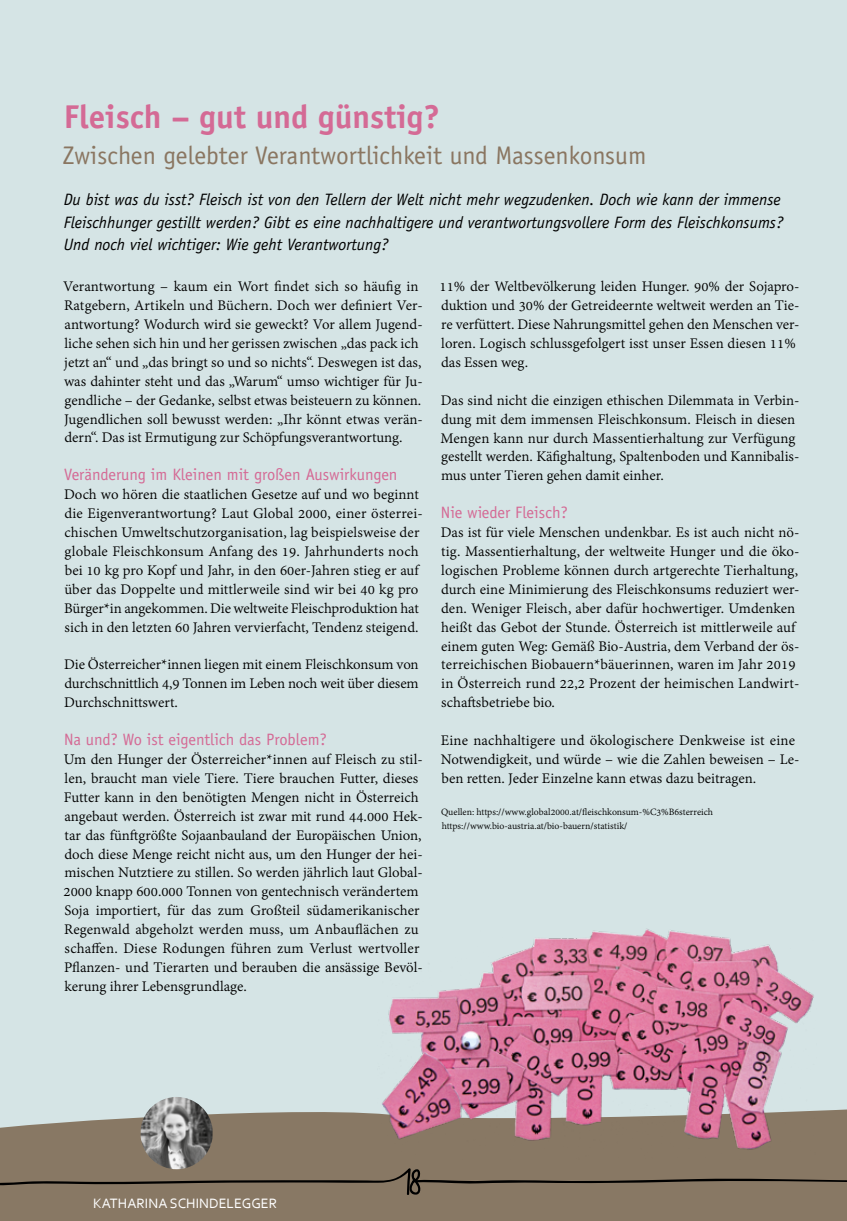
<style>
.page{position:relative;width:847px;height:1221px;background:#fff}
.page>*{position:absolute;margin:0;border:0;box-sizing:border-box;transform-origin:0 0}
.t1{font:700 33px "Officina Sans";color:#d46a95}
.t2{font:25.5px "Officina Sans";color:#8a7661}
.t3{font:italic 16.5px/22.5px "Officina Sans";color:#000}
.t4{font:16.5px "Officina Sans";color:#d46a95}
.t5{font:15.9px/18.9px "Adobe Devanagari";color:#000}
.t6{font:14.25px "Corbel";color:#fff}
.t7{font:10.5px/13.5px "Adobe Devanagari";color:#000}
</style>
<div class="page">
<div style="left:0;top:0;width:846px;height:1160px;background:#d5e4e5"></div>
<div style="left:0;top:1109px;width:846px;height:111px;background:#887864"></div>
<svg style="left:0;top:1167px;width:846px;height:28px;background:#7c6d5b"></svg>
<img style="left:140px;top:1097px;width:72px;height:72px">
<img style="left:377px;top:929px;width:439px;height:230px">
<h1 class="t1" style="left:64px;top:96px;width:377px">Fleisch – gut und günstig?</h1>
<h2 class="t2" style="left:63px;top:140px;width:584px">Zwischen gelebter Verantwortlichkeit und Massenkonsum</h2>
<p class="t3" style="left:64px;top:188px;width:721px">Du bist was du isst? Fleisch ist von den Tellern der Welt nicht mehr wegzudenken. Doch wie kann der immense<br>Fleischhunger gestillt werden? Gibt es eine nachhaltigere und verantwortungsvollere Form des Fleischkonsums?<br>Und noch viel wichtiger: Wie geht Verantwortung?</p>
<p class="t5" style="left:63px;top:278px;width:361px">Verantwortung – kaum ein Wort findet sich so häufig in Ratgebern, Artikeln und Büchern. Doch wer definiert Ver&shy;antwortung? Wodurch wird sie geweckt? Vor allem Jugend&shy;liche sehen sich hin und her gerissen zwischen „das pack ich jetzt an“ und „das bringt so und so nichts“. Deswegen ist das, was dahinter steht und das „Warum“ umso wichtiger für Ju&shy;gendliche – der Gedanke, selbst etwas beisteuern zu können.<br>Jugendlichen soll bewusst werden: „Ihr könnt etwas verän&shy;dern“. Das ist Ermutigung zur Schöpfungsverantwortung.</p>
<p class="t4" style="left:64px;top:465px;width:335px">Veränderung im Kleinen mit großen Auswirkungen</p>
<p class="t5" style="left:64px;top:486px;width:360px">Doch wo hören die staatlichen Gesetze auf und wo beginnt die Eigenverantwortung? Laut Global 2000, einer österrei&shy;chischen Umweltschutzorganisation, lag beispielsweise der globale Fleischkonsum Anfang des 19. Jahrhunderts noch bei 10 kg pro Kopf und Jahr, in den 60er-Jahren stieg er auf über das Doppelte und mittlerweile sind wir bei 40 kg pro Bürger*in angekommen. Die weltweite Fleischproduktion hat sich in den letzten 60 Jahren vervierfacht, Tendenz steigend.</p>
<p class="t5" style="left:64px;top:656px;width:356px;text-align:justify">Die Österreicher*innen liegen mit einem Fleischkonsum von durchschnittlich 4,9 Tonnen im Leben noch weit über diesem Durchschnittswert.</p>
<p class="t4" style="left:64px;top:729px;width:264px">Na und? Wo ist eigentlich das Problem?</p>
<p class="t5" style="left:64px;top:751px;width:360px">Um den Hunger der Österreicher*innen auf Fleisch zu stil&shy;len, braucht man viele Tiere. Tiere brauchen Futter, dieses Futter kann in den benötigten Mengen nicht in Österreich angebaut werden. Österreich ist zwar mit rund 44.000 Hek&shy;tar das fünftgrößte Sojaanbauland der Europäischen Union, doch diese Menge reicht nicht aus, um den Hunger der hei&shy;mischen Nutztiere zu stillen. So werden jährlich laut Global-2000 knapp 600.000 Tonnen von gentechnisch verändertem Soja importiert, für das zum Großteil südamerikanischer Regenwald abgeholzt werden muss, um Anbauflächen zu schaffen. Diese Rodungen führen zum Verlust wertvoller Pflanzen- und Tierarten und berauben die ansässige Bevöl&shy;kerung ihrer Lebensgrundlage.</p>
<p class="t5" style="left:439px;top:278px;width:361px">11% der Weltbevölkerung leiden Hunger. 90% der Sojapro&shy;duktion und 30% der Getreideernte weltweit werden an Tie&shy;re verfüttert. Diese Nahrungsmittel gehen den Menschen ver&shy;loren. Logisch schlussgefolgert isst unser Essen diesen 11% das Essen weg.</p>
<p class="t5" style="left:440px;top:392px;width:360px">Das sind nicht die einzigen ethischen Dilemmata in Verbin&shy;dung mit dem immensen Fleischkonsum. Fleisch in diesen Mengen kann nur durch Massentierhaltung zur Verfügung gestellt werden. Käfighaltung, Spaltenboden und Kannibalis&shy;mus unter Tieren gehen damit einher.</p>
<p class="t4" style="left:441px;top:503px;width:128px">Nie wieder Fleisch?</p>
<p class="t5" style="left:440px;top:524px;width:360px">Das ist für viele Menschen undenkbar. Es ist auch nicht nö&shy;tig. Massentierhaltung, der weltweite Hunger und die öko&shy;logischen Probleme können durch artgerechte Tierhaltung, durch eine Minimierung des Fleischkonsums reduziert wer&shy;den. Weniger Fleisch, aber dafür hochwertiger. Umdenken heißt das Gebot der Stunde. Österreich ist mittlerweile auf einem guten Weg: Gemäß Bio-Austria, dem Verband der ös&shy;terreichischen Biobauern*bäuerinnen, waren im Jahr 2019 in Österreich rund 22,2 Prozent der heimischen Landwirt&shy;schaftsbetriebe bio.</p>
<p class="t5" style="left:440px;top:732px;width:360px">Eine nachhaltigere und ökologischere Denkweise ist eine<br>Notwendigkeit, und würde – wie die Zahlen beweisen – Le&shy;ben retten. Jeder Einzelne kann etwas dazu beitragen.</p>
<p class="t7" style="left:441px;top:806px;width:273px">Quellen: https://www.global2000.at/fleischkonsum-%C3%B6sterreich https://www.bio-austria.at/bio-bauern/statistik/</p>
<p class="t6" style="left:93px;top:1194px;width:185px">KATHARINA SCHINDELEGGER</p>
</div>
